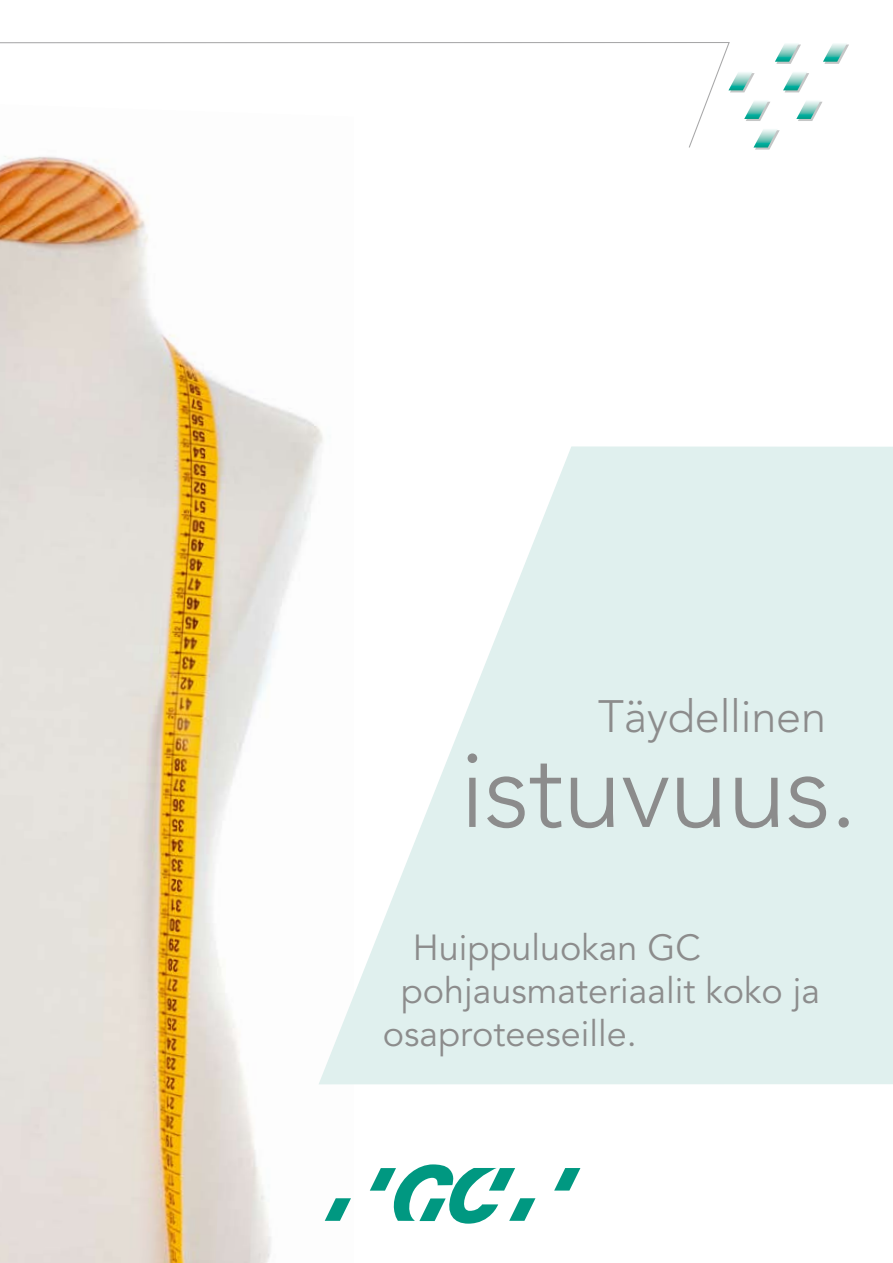
<style>
.page{position:relative;width:893px;height:1263px;background:#fff}
.page>*{position:absolute;margin:0;border:0;box-sizing:border-box;transform-origin:0 0}
.t1{font:300 106.5px "Avenir";letter-spacing:-.01em;color:#8c8c8c}
.t2{font:300 45px "Avenir";letter-spacing:-.005em;color:#8c8c8c}
.t3{font:36px "Avenir";color:#8c8c8c}
</style>
<div class="page">
<img style="left:0;top:156px;width:354px;height:1107px">
<svg style="left:319px;top:446px;width:574px;height:638px;fill:#e0f0ee"></svg>
<svg style="left:775px;top:43px;width:26px;height:21px"></svg>
<svg style="left:731px;top:72px;width:24px;height:20px"></svg>
<svg style="left:744px;top:101px;width:26px;height:20px"></svg>
<svg style="left:823px;top:43px;width:26px;height:21px"></svg>
<svg style="left:783px;top:72px;width:26px;height:20px"></svg>
<svg style="left:796px;top:101px;width:26px;height:20px"></svg>
<svg style="left:753px;top:129px;width:27px;height:21px"></svg>
<svg style="left:0;top:42px;width:731px;height:106px"></svg>
<svg style="left:554px;top:1168px;width:26px;height:22px"></svg>
<svg style="left:370px;top:1164px;width:165px;height:60px"></svg>
<svg style="left:325px;top:1198px;width:26px;height:23px"></svg>
<p class="t2" style="left:598px;top:690px;width:229px">Täydellinen</p>
<h1 class="t1" style="left:460px;top:728px;width:399px">istuvuus.</h1>
<p class="t3" style="left:413px;top:927px;width:290px">Huippuluokan GC</p>
<p class="t3" style="left:401px;top:970px;width:421px">pohjausmateriaalit koko ja</p>
<p class="t3" style="left:383px;top:1013px;width:255px">osaproteeseille.</p>
</div>
